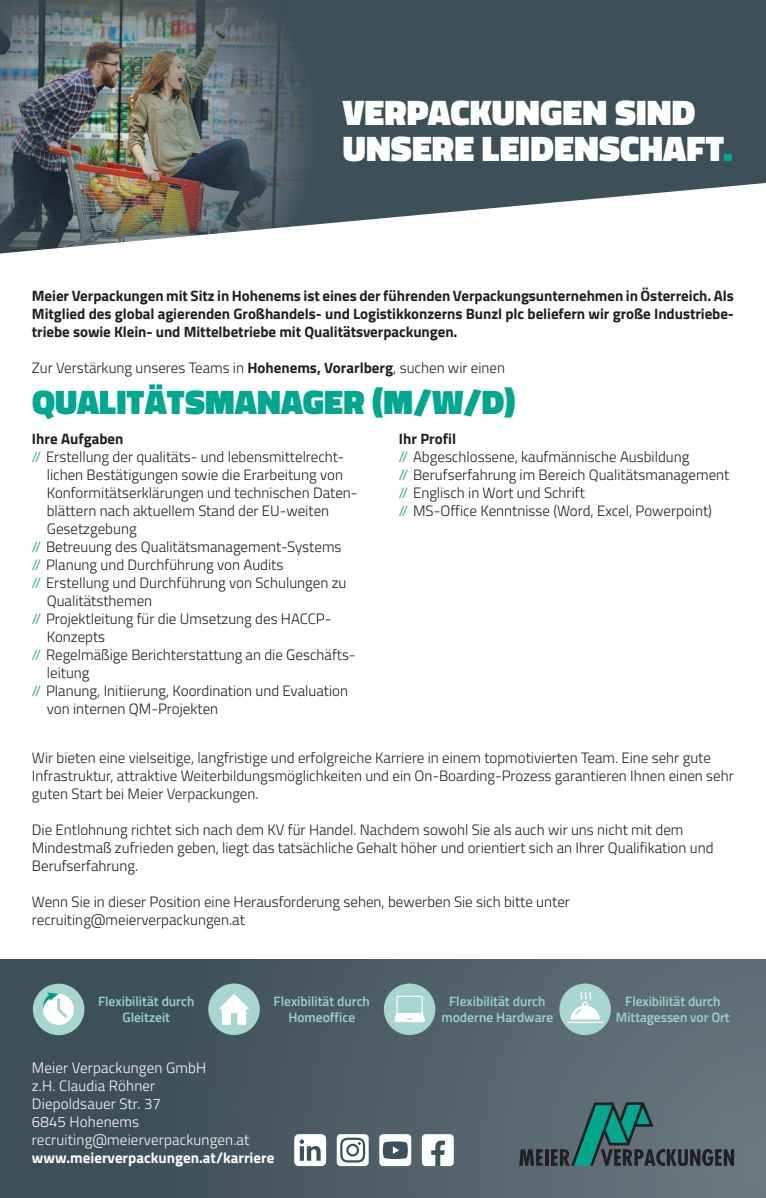
<style>
.page{position:relative;width:766px;height:1198px;background:#fff}
.page>*{position:absolute;margin:0;border:0;box-sizing:border-box;transform-origin:0 0}
.t1{font:900 36px/36px "Titillium Web";letter-spacing:.005em;color:#fff}
.t2{font:900 34.5px "Titillium Web";letter-spacing:.005em;color:#00a78f}
.t3{font:300 15px/18px "Titillium Web";color:#1a2023}
.t4{font:300 15px/18px "Titillium Web";color:#231f20}
.t5{font:700 15px/18px "Titillium Web";letter-spacing:-.005em;color:#231f20;text-align:justify}
.t6{font:300 15px/18px "Titillium Web";letter-spacing:.01em;color:#fff}
.t7{font:700 15px "Titillium Web";color:#fff}
.t8{font:600 13.5px/16.2px "Titillium Web";color:#97d5cc;text-align:center}
.s1{color:#00a78f}
.s2{font-weight:700}
.s3{color:#231f20}
.s4{font-weight:700;color:#231f20}
</style>
<div class="page">
<div style="left:317px;top:0;width:448px;height:183px;background:#3d4f59"></div>
<img style="left:0;top:0;width:317px;height:183px">
<div style="left:0;top:959px;width:765px;height:238px;background:#3d4f59"></div>
<svg style="left:0;top:183px;width:765px;height:71px"></svg>
<svg style="left:208px;top:959px;width:557px;height:238px;fill:#55656d"></svg>
<svg style="left:519px;top:1148px;width:23px;height:17px"></svg>
<hr style="left:545px;top:1148px;width:3px;height:17px;background:#231f20">
<svg style="left:551px;top:1102px;width:182px;height:63px"></svg>
<div style="left:379px;top:1133px;width:32px;height:32px;background:#fff;border-radius:4px"></div>
<svg style="left:383px;top:1141px;width:24px;height:17px"></svg>
<div style="left:422px;top:1133px;width:31px;height:32px;background:#fff;border-radius:4px"></div>
<svg style="left:431px;top:1140px;width:14px;height:25px"></svg>
<div style="left:336px;top:1133px;width:32px;height:32px;background:linear-gradient(to right,#fff,#fff);border-radius:4px"></div>
<svg style="left:340px;top:1137px;width:25px;height:25px"></svg>
<div style="left:294px;top:1133px;width:32px;height:32px;background:#fff;border-radius:5px"></div>
<svg style="left:299px;top:1139px;width:21px;height:21px"></svg>
<div style="left:33px;top:983px;width:51px;height:52px;background:#a6d6ce;border-radius:50%"></div>
<svg style="left:43px;top:992px;width:31px;height:32px"></svg>
<div style="left:208px;top:983px;width:52px;height:51px;background:#a6d6ce;border-radius:50%"></div>
<svg style="left:219px;top:994px;width:30px;height:30px"></svg>
<div style="left:384px;top:983px;width:51px;height:51px;background:#a6d6ce;border-radius:50%"></div>
<svg style="left:394px;top:995px;width:31px;height:27px"></svg>
<div style="left:559px;top:983px;width:51px;height:51px;background:#a6d6ce;border-radius:50%"></div>
<svg style="left:570px;top:992px;width:29px;height:27px"></svg>
<hr style="left:567px;top:1021px;width:35px;height:1px;background:#fff">
<h1 class="t1" style="left:342px;top:95px;width:391px">VERPACKUNGEN SIND<br>UNSERE LEIDENSCHAFT<span class="s1">.</span></h1>
<p class="t5" style="left:32px;top:286px;width:703px">Meier Verpackungen mit Sitz in Hohenems ist eines der führenden Verpackungsunternehmen in Österreich. Als Mitglied des global agierenden Großhandels- und Logistikkonzerns Bunzl plc beliefern wir große Industriebe&shy;triebe sowie Klein- und Mittelbetriebe mit Qualitätsverpackungen.</p>
<p class="t4" style="left:32px;top:358px;width:474px">Zur Verstärkung unseres Teams in <span class="s2">Hohenems, Vorarlberg</span>, suchen wir einen</p>
<h2 class="t2" style="left:32px;top:376px;width:484px">QUALITÄTSMANAGER (M/W/D)</h2>
<p class="t5" style="left:32px;top:428px;width:93px">Ihre Aufgaben</p>
<p class="t3" style="left:32px;top:446px;width:314px"><span class="s1">//</span> Erstellung der qualitäts- und lebensmittelrecht-</p>
<p class="t3" style="left:47px;top:464px;width:297px">lichen Bestätigungen sowie die Erarbeitung von</p>
<p class="t3" style="left:47px;top:482px;width:312px">Konformitätserklärungen und technischen Daten-</p>
<p class="t3" style="left:47px;top:500px;width:284px">blättern nach aktuellem Stand der EU-weiten</p>
<p class="t3" style="left:47px;top:518px;width:91px">Gesetzgebung</p>
<p class="t3" style="left:32px;top:536px;width:311px"><span class="s1">//</span> Betreuung des Qualitätsmanagement-Systems</p>
<p class="t3" style="left:32px;top:554px;width:253px"><span class="s1">//</span> Planung und Durchführung von Audits</p>
<p class="t3" style="left:32px;top:572px;width:316px"><span class="s1">//</span> Erstellung und Durchführung von Schulungen zu</p>
<p class="t3" style="left:47px;top:590px;width:107px">Qualitätsthemen</p>
<p class="t3" style="left:32px;top:608px;width:301px"><span class="s1">//</span> Projektleitung für die Umsetzung des HACCP-</p>
<p class="t3" style="left:47px;top:626px;width:60px">Konzepts</p>
<p class="t3" style="left:32px;top:644px;width:325px"><span class="s1">//</span> <span class="s3">R</span>egelmäßige Berichterstattung an die Geschäfts-</p>
<p class="t3" style="left:47px;top:662px;width:44px">leitung</p>
<p class="t3" style="left:32px;top:680px;width:317px"><span class="s1">//</span> Planung, Initiierung, Koordination und Evaluation</p>
<p class="t3" style="left:47px;top:698px;width:173px">von internen QM-Projekten</p>
<p class="t3" style="left:399px;top:428px;width:332px"><span class="s4">Ihr Profil<br></span><span class="s1">//</span> Abgeschlossene, kaufmännische Ausbildung<br><span class="s1">//</span> Berufserfahrung im Bereich Qualitätsmanagement <span class="s1">//</span> Englisch in Wort und Schrift<br><span class="s1">//</span> MS-Office Kenntnisse (Word, Excel, Powerpoint)</p>
<p class="t4" style="left:32px;top:747px;width:703px">Wir bieten eine vielseitige, langfristige und erfolgreiche Karriere in einem topmotivierten Team. Eine sehr gute<br>Infrastruktur, attraktive Weiterbildungsmöglichkeiten und ein On-Boarding-Prozess garantieren Ihnen einen sehr guten Start bei Meier Verpackungen.</p>
<p class="t3" style="left:32px;top:819px;width:683px">Die Entlohnung richtet sich nach dem KV für Handel. Nachdem sowohl Sie als auch wir uns nicht mit dem<br>Mindestmaß zufrieden geben, liegt das tatsächliche Gehalt höher und orientiert sich an Ihrer Qualifikation und<br>Berufserfahrung.</p>
<p class="t3" style="left:32px;top:891px;width:539px">Wenn Sie in dieser Position eine Herausforderung sehen, bewerben Sie sich bitte unter recruiting@meierverpackungen.at</p>
<p class="t8" style="left:98px;top:992px;width:98px">Flexibilität durch<br>Gleitzeit</p>
<p class="t8" style="left:273px;top:992px;width:98px">Flexibilität durch<br>Homeoffice</p>
<p class="t8" style="left:441px;top:992px;width:113px">Flexibilität durch moderne Hardware</p>
<p class="t8" style="left:615px;top:992px;width:115px">Flexibilität durch<br>Mittagessen vor Ort</p>
<p class="t6" style="left:32px;top:1057px;width:219px">Meier Verpackungen GmbH<br>z.H. Claudia Röhner<br>Diepoldsauer Str. 37<br>6845 Hohenems recruiting@meierverpackungen.at</p>
<p class="t7" style="left:32px;top:1146px;width:244px">www.meierverpackungen.at/karriere</p>
</div>
